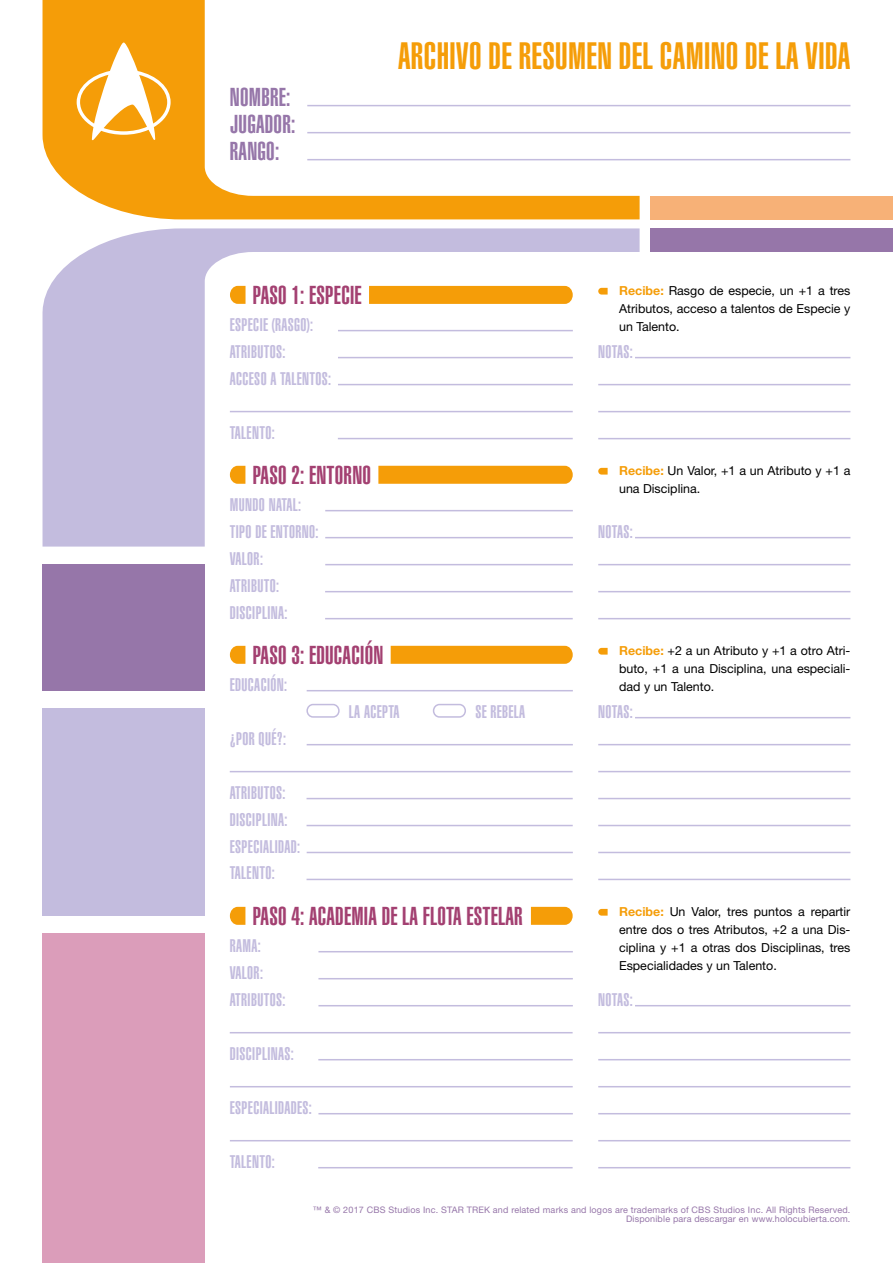
<style>
.page{position:relative;width:893px;height:1263px;background:#fff}
.page>*{position:absolute;margin:0;border:0;box-sizing:border-box;transform-origin:0 0}
.t1{font:900 extra-condensed 37.5px "Helvetica";letter-spacing:.01em;color:#f59d08}
.t2{font:900 extra-condensed 25.5px "Helvetica";letter-spacing:.01em;color:#a34071}
.t3{font:900 extra-condensed 25.5px/27px "Helvetica";letter-spacing:.01em;color:#9676a9}
.t4{font:900 extra-condensed 18px/27px "Helvetica";letter-spacing:.02em;color:#c3bcde}
.t5{font:12.45px/18px "Helvetica Neue";color:#000;text-align:justify}
.t6{font:9px/9px "Helvetica Neue";letter-spacing:.02em;color:#9676a9;text-align:right}
.s1{font-weight:700;color:#f59d08}
</style>
<div class="page">
<hr style="left:307px;top:105px;width:543px;height:1px;background:#c3bcde">
<hr style="left:307px;top:132px;width:543px;height:1px;background:#c3bcde">
<hr style="left:307px;top:159px;width:543px;height:1px;background:#c3bcde">
<div style="left:650px;top:196px;width:243px;height:23px;background:#f7b177"></div>
<svg style="left:43px;top:0;width:597px;height:219px"></svg>
<div style="left:650px;top:228px;width:243px;height:24px;background:#9676a9"></div>
<div style="left:43px;top:565px;width:162px;height:126px;background:#9676a9"></div>
<div style="left:43px;top:934px;width:162px;height:329px;background:#db9dba"></div>
<svg style="left:43px;top:228px;width:597px;height:319px"></svg>
<div style="left:43px;top:709px;width:162px;height:207px;background:#c3bcde"></div>
<svg style="left:77px;top:43px;width:94px;height:97px"></svg>
<hr style="left:338px;top:330px;width:235px;height:1px;background:#c3bcde">
<hr style="left:338px;top:357px;width:235px;height:1px;background:#c3bcde">
<hr style="left:338px;top:384px;width:235px;height:1px;background:#c3bcde">
<hr style="left:230px;top:411px;width:343px;height:1px;background:#c3bcde">
<hr style="left:338px;top:438px;width:235px;height:1px;background:#c3bcde">
<hr style="left:598px;top:384px;width:252px;height:1px;background:#c3bcde">
<hr style="left:598px;top:411px;width:252px;height:1px;background:#c3bcde">
<hr style="left:598px;top:438px;width:252px;height:1px;background:#c3bcde">
<svg style="left:230px;top:286px;width:16px;height:18px"></svg>
<hr style="left:635px;top:357px;width:215px;height:1px;background:#c3bcde">
<svg style="left:598px;top:288px;width:10px;height:7px"></svg>
<hr style="left:325px;top:510px;width:248px;height:1px;background:#c3bcde">
<hr style="left:325px;top:537px;width:248px;height:1px;background:#c3bcde">
<hr style="left:325px;top:564px;width:248px;height:1px;background:#c3bcde">
<hr style="left:598px;top:564px;width:252px;height:1px;background:#c3bcde">
<hr style="left:598px;top:591px;width:252px;height:1px;background:#c3bcde">
<hr style="left:598px;top:618px;width:252px;height:1px;background:#c3bcde">
<hr style="left:635px;top:537px;width:215px;height:1px;background:#c3bcde">
<svg style="left:598px;top:468px;width:10px;height:7px"></svg>
<svg style="left:230px;top:466px;width:15px;height:18px"></svg>
<hr style="left:325px;top:591px;width:248px;height:1px;background:#c3bcde">
<hr style="left:325px;top:618px;width:248px;height:1px;background:#c3bcde">
<hr style="left:318px;top:1167px;width:255px;height:1px;background:#c3bcde">
<hr style="left:598px;top:1167px;width:252px;height:1px;background:#c3bcde">
<hr style="left:307px;top:690px;width:266px;height:1px;background:#c3bcde">
<hr style="left:307px;top:744px;width:266px;height:1px;background:#c3bcde">
<hr style="left:230px;top:771px;width:343px;height:1px;background:#c3bcde">
<hr style="left:307px;top:852px;width:266px;height:1px;background:#c3bcde">
<hr style="left:598px;top:744px;width:252px;height:1px;background:#c3bcde">
<hr style="left:598px;top:825px;width:252px;height:1px;background:#c3bcde">
<hr style="left:598px;top:771px;width:252px;height:1px;background:#c3bcde">
<hr style="left:598px;top:852px;width:252px;height:1px;background:#c3bcde">
<hr style="left:598px;top:798px;width:252px;height:1px;background:#c3bcde">
<hr style="left:598px;top:879px;width:252px;height:1px;background:#c3bcde">
<hr style="left:635px;top:717px;width:215px;height:1px;background:#c3bcde">
<svg style="left:598px;top:648px;width:10px;height:7px"></svg>
<svg style="left:230px;top:646px;width:15px;height:18px"></svg>
<hr style="left:307px;top:798px;width:266px;height:1px;background:#c3bcde">
<hr style="left:307px;top:879px;width:266px;height:1px;background:#c3bcde">
<hr style="left:307px;top:825px;width:266px;height:1px;background:#c3bcde">
<div style="left:306px;top:704px;width:34px;height:14px;border:2px solid #c3bcde;border-radius:6px"></div>
<div style="left:433px;top:704px;width:33px;height:14px;border:2px solid #c3bcde;border-radius:6px"></div>
<hr style="left:318px;top:951px;width:255px;height:1px;background:#c3bcde">
<hr style="left:318px;top:1005px;width:255px;height:1px;background:#c3bcde">
<hr style="left:318px;top:978px;width:255px;height:1px;background:#c3bcde">
<hr style="left:230px;top:1032px;width:343px;height:1px;background:#c3bcde">
<hr style="left:318px;top:1113px;width:255px;height:1px;background:#c3bcde">
<hr style="left:598px;top:1086px;width:252px;height:1px;background:#c3bcde">
<hr style="left:598px;top:1032px;width:252px;height:1px;background:#c3bcde">
<hr style="left:598px;top:1113px;width:252px;height:1px;background:#c3bcde">
<hr style="left:598px;top:1059px;width:252px;height:1px;background:#c3bcde">
<hr style="left:598px;top:1140px;width:252px;height:1px;background:#c3bcde">
<hr style="left:635px;top:1005px;width:215px;height:1px;background:#c3bcde">
<svg style="left:598px;top:909px;width:10px;height:7px"></svg>
<svg style="left:230px;top:907px;width:15px;height:18px"></svg>
<svg style="left:531px;top:907px;width:42px;height:18px"></svg>
<hr style="left:318px;top:1059px;width:255px;height:1px;background:#c3bcde">
<hr style="left:230px;top:1140px;width:343px;height:1px;background:#c3bcde">
<hr style="left:230px;top:1086px;width:343px;height:1px;background:#c3bcde">
<svg style="left:369px;top:286px;width:204px;height:18px;background:#f59e0b"></svg>
<svg style="left:378px;top:466px;width:195px;height:18px;background:#f59f0e"></svg>
<div style="left:391px;top:646px;width:182px;height:18px;background:#f59d08"></div>
<h2 class="t3" style="left:230px;top:83px;width:67px">NOMBRE:<br>JUGADOR:<br>RANGO:</h2>
<h1 class="t1" style="left:398px;top:35px;width:454px">ARCHIVO DE RESUMEN DEL CAMINO DE LA VIDA</h1>
<h2 class="t2" style="left:253px;top:280px;width:110px">PASO 1: ESPECIE</h2>
<h3 class="t4" style="left:230px;top:311px;width:85px">ESPECIE (RASGO):<br>ATRIBUTOS:</h3>
<h3 class="t4" style="left:230px;top:365px;width:103px">ACCESO A TALENTOS:</h3>
<h3 class="t4" style="left:230px;top:419px;width:46px">TALENTO:</h3>
<h2 class="t2" style="left:253px;top:460px;width:120px">PASO 2: ENTORNO</h2>
<h3 class="t4" style="left:230px;top:491px;width:90px">MUNDO NATAL:<br>TIPO DE ENTORNO:</h3>
<h3 class="t4" style="left:230px;top:545px;width:35px">VALOR:</h3>
<h3 class="t4" style="left:230px;top:572px;width:59px">ATRIBUTO:<br>DISCIPLINA:</h3>
<h2 class="t2" style="left:253px;top:640px;width:132px">PASO 3: EDUCACIÓN</h2>
<h3 class="t4" style="left:230px;top:671px;width:59px">EDUCACIÓN:</h3>
<p class="t5" style="left:619px;top:282px;width:233px"><span class="s1">Recibe:</span> Rasgo de especie, un +1 a tres Atributos, acceso a talentos de Especie y un Talento.</p>
<h3 class="t4" style="left:598px;top:338px;width:36px">NOTAS:</h3>
<p class="t5" style="left:619px;top:462px;width:233px"><span class="s1">Recibe:</span> Un Valor, +1 a un Atributo y +1 a una Disciplina.</p>
<h3 class="t4" style="left:598px;top:518px;width:36px">NOTAS:</h3>
<p class="t5" style="left:619px;top:642px;width:233px"><span class="s1">Recibe:</span> +2 a un Atributo y +1 a otro Atri&shy;buto, +1 a una Disciplina, una especiali&shy;dad y un Talento.</p>
<h3 class="t4" style="left:230px;top:725px;width:58px">¿POR QUÉ?:</h3>
<h3 class="t4" style="left:230px;top:779px;width:57px">ATRIBUTOS:</h3>
<h3 class="t4" style="left:230px;top:806px;width:59px">DISCIPLINA:</h3>
<h3 class="t4" style="left:230px;top:832px;width:72px">ESPECIALIDAD:</h3>
<h3 class="t4" style="left:230px;top:859px;width:46px">TALENTO:</h3>
<h3 class="t4" style="left:349px;top:698px;width:52px">LA ACEPTA</h3>
<h3 class="t4" style="left:475px;top:698px;width:51px">SE REBELA</h3>
<h3 class="t4" style="left:598px;top:698px;width:36px">NOTAS:</h3>
<h2 class="t2" style="left:253px;top:901px;width:271px">PASO 4: ACADEMIA DE LA FLOTA ESTELAR</h2>
<h3 class="t4" style="left:230px;top:932px;width:33px">RAMA:</h3>
<h3 class="t4" style="left:230px;top:959px;width:35px">VALOR:</h3>
<p class="t5" style="left:619px;top:903px;width:233px"><span class="s1">Recibe:</span> Un Valor, tres puntos a repartir entre dos o tres Atributos, +2 a una Dis&shy;ciplina y +1 a otras dos Disciplinas, tres Especialidades y un Talento.</p>
<h3 class="t4" style="left:230px;top:986px;width:57px">ATRIBUTOS:</h3>
<h3 class="t4" style="left:598px;top:986px;width:36px">NOTAS:</h3>
<h3 class="t4" style="left:230px;top:1040px;width:65px">DISCIPLINAS:</h3>
<h3 class="t4" style="left:230px;top:1093px;width:84px">ESPECIALIDADES:</h3>
<h3 class="t4" style="left:230px;top:1148px;width:46px">TALENTO:</h3>
<p class="t6" style="left:313px;top:1205px;width:539px">™ &amp; © 2017 CBS Studios Inc. STAR TREK and related marks and logos are trademarks of CBS Studios Inc. All Rights Reserved.<br>Disponible para descargar en www.holocubierta.com.</p>
</div>
